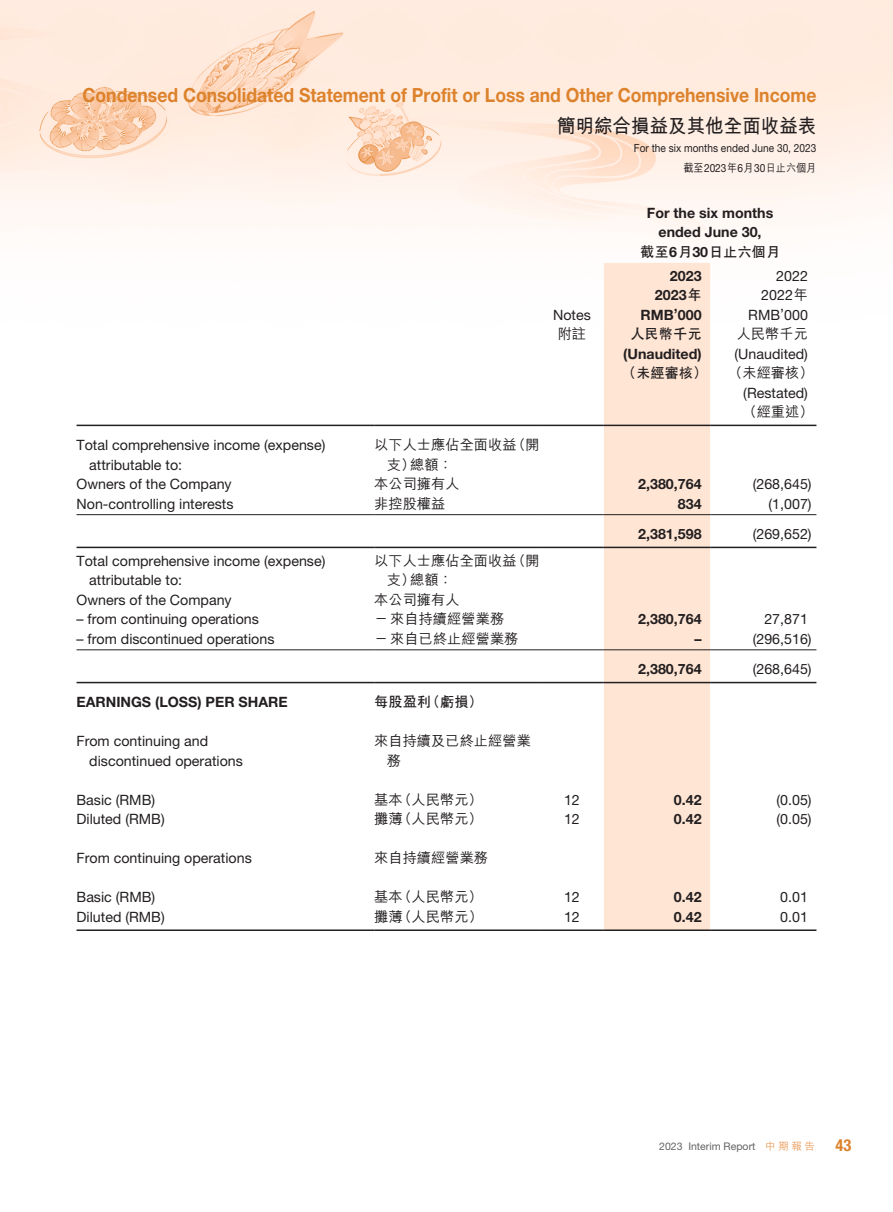
<style>
.page{position:relative;width:893px;height:1212px;background:#fff}
.page>*{position:absolute;margin:0;border:0;box-sizing:border-box;transform-origin:0 0}
.t1{font:700 19.5px "Helvetica Neue LT Std";color:#dd822c;scale:.9 1}
.t2{font:700 19.5px "M Hei HK";color:#231f20;scale:.95 1}
.t3{font:14.25px/19.5px "Helvetica Neue LT Std";color:#231f20}
.t4{font:500 14.25px/19.5px "M Hei HK";color:#231f20}
.t5{font:700 14.25px/19.5px "Helvetica Neue LT Std";color:#231f20;text-align:center}
.t6{font:700 14.25px "C Hei 2 HK";color:#231f20}
.t7{font:11.25px "Helvetica Neue LT Std";color:#231f20;scale:.9 1}
.t8{font:500 11.25px "M Hei HK";color:#231f20;scale:.9 1}
.t9{font:10.5px "Helvetica Neue LT Std";color:#636366}
.s1{font-family:"Helvetica Neue LT Std";font-weight:400}
.s2{font-family:"Helvetica Neue LT Std"}
.s3{font-family:"C Hei 2 HK"}
.s4{font-family:"M Hei HK";font-weight:500}
.s5{font-family:"M Hei HK";font-weight:500;color:#eda062}
.s6{font-weight:700;font-stretch:condensed;font-size:16.5px;color:#dd822c}
</style>
<div class="page">
<img style="left:0;top:0;width:893px;height:931px">
<div style="left:604px;top:263px;width:106px;height:666px;background:#ffe5d4"></div>
<hr style="left:77px;top:425px;width:297px;height:1px;background:#231f20">
<hr style="left:374px;top:425px;width:166px;height:1px;background:#231f20">
<hr style="left:540px;top:425px;width:64px;height:1px;background:#231f20">
<hr style="left:604px;top:425px;width:106px;height:1px;background:#231f20">
<hr style="left:710px;top:425px;width:106px;height:1px;background:#231f20">
<hr style="left:77px;top:514px;width:297px;height:1px;background:#231f20">
<hr style="left:374px;top:514px;width:166px;height:1px;background:#231f20">
<hr style="left:540px;top:514px;width:64px;height:1px;background:#231f20">
<hr style="left:604px;top:514px;width:106px;height:1px;background:#231f20">
<hr style="left:710px;top:514px;width:106px;height:1px;background:#231f20">
<hr style="left:77px;top:547px;width:297px;height:1px;background:#231f20">
<hr style="left:374px;top:547px;width:166px;height:1px;background:#231f20">
<hr style="left:540px;top:547px;width:64px;height:1px;background:#231f20">
<hr style="left:604px;top:547px;width:106px;height:1px;background:#231f20">
<hr style="left:710px;top:547px;width:106px;height:1px;background:#231f20">
<hr style="left:77px;top:649px;width:297px;height:1px;background:#231f20">
<hr style="left:374px;top:649px;width:166px;height:1px;background:#231f20">
<hr style="left:540px;top:649px;width:64px;height:1px;background:#231f20">
<hr style="left:604px;top:649px;width:106px;height:1px;background:#231f20">
<hr style="left:710px;top:649px;width:106px;height:1px;background:#231f20">
<hr style="left:77px;top:682px;width:297px;height:1px;background:#231f20">
<hr style="left:374px;top:682px;width:166px;height:1px;background:#231f20">
<hr style="left:540px;top:682px;width:64px;height:1px;background:#231f20">
<hr style="left:604px;top:682px;width:106px;height:1px;background:#231f20">
<hr style="left:710px;top:682px;width:106px;height:1px;background:#231f20">
<hr style="left:77px;top:929px;width:297px;height:2px;background:#231f20">
<hr style="left:374px;top:929px;width:166px;height:2px;background:#231f20">
<hr style="left:540px;top:929px;width:64px;height:2px;background:#231f20">
<hr style="left:604px;top:929px;width:106px;height:2px;background:#231f20">
<hr style="left:710px;top:929px;width:106px;height:2px;background:#231f20">
<h1 class="t1" style="left:83px;top:83px;width:817px">Condensed Consolidated Statement of Profit or Loss and Other Comprehensive Income</h1>
<h1 class="t2" style="left:557px;top:111px;width:275px">簡明綜合損益及其他全面收益表</h1>
<p class="t7" style="left:634px;top:141px;width:204px">For the six months ended June 30, 2023</p>
<p class="t8" style="left:683px;top:159px;width:149px">截至<span class="s1">2023</span>年<span class="s1">6</span>月<span class="s1">30</span>日止六個月</p>
<p class="t5" style="left:647px;top:202px;width:128px">For the six months ended June 30,</p>
<p class="t6" style="left:640px;top:241px;width:142px">截至<span class="s2">6</span>月<span class="s2">30</span>日止六個月</p>
<p class="t5" style="left:670px;top:265px;width:33px">2023</p>
<p class="t3" style="left:776px;top:266px;width:33px">2022</p>
<p class="t5" style="left:655px;top:285px;width:48px">2023<span class="s3">年</span></p>
<p class="t3" style="left:761px;top:285px;width:48px">2022<span class="s4">年</span></p>
<p class="t3" style="left:553px;top:304px;width:39px">Notes</p>
<p class="t5" style="left:641px;top:304px;width:62px">RMB’000</p>
<p class="t3" style="left:748px;top:304px;width:61px">RMB’000</p>
<p class="t4" style="left:558px;top:323px;width:30px">附註</p>
<p class="t6" style="left:630px;top:323px;width:73px">人民幣千元</p>
<p class="t4" style="left:737px;top:323px;width:73px">人民幣千元</p>
<p class="t5" style="left:623px;top:343px;width:80px">(Unaudited)</p>
<p class="t3" style="left:735px;top:343px;width:75px">(Unaudited)</p>
<p class="t6" style="left:622px;top:362px;width:87px">（未經審核）</p>
<p class="t4" style="left:728px;top:362px;width:87px">（未經審核）</p>
<p class="t3" style="left:743px;top:382px;width:66px">(Restated)</p>
<p class="t4" style="left:742px;top:401px;width:73px">（經重述）</p>
<p class="t3" style="left:89px;top:435px;width:238px;text-indent:-13px">Total comprehensive income (expense) attributable to:</p>
<p class="t4" style="left:387px;top:434px;width:154px;text-indent:-13px">以下人士應佔全面收益（開支）總額：</p>
<p class="t3" style="left:77px;top:474px;width:157px">Owners of the Company</p>
<p class="t4" style="left:374px;top:473px;width:87px">本公司擁有人</p>
<p class="t5" style="left:638px;top:474px;width:65px">2,380,764</p>
<p class="t3" style="left:753px;top:474px;width:60px">(268,645)</p>
<p class="t3" style="left:77px;top:494px;width:159px">Non-controlling interests</p>
<p class="t4" style="left:374px;top:492px;width:73px">非控股權益</p>
<p class="t5" style="left:678px;top:493px;width:25px">834</p>
<p class="t3" style="left:769px;top:494px;width:45px">(1,007)</p>
<p class="t5" style="left:638px;top:524px;width:65px">2,381,598</p>
<p class="t3" style="left:753px;top:524px;width:60px">(269,652)</p>
<p class="t3" style="left:89px;top:551px;width:238px;text-indent:-13px">Total comprehensive income (expense) attributable to:</p>
<p class="t4" style="left:387px;top:550px;width:154px;text-indent:-13px">以下人士應佔全面收益（開支）總額：</p>
<p class="t3" style="left:77px;top:590px;width:157px">Owners of the Company</p>
<p class="t4" style="left:374px;top:589px;width:87px">本公司擁有人</p>
<p class="t3" style="left:77px;top:609px;width:184px">– from continuing operations</p>
<p class="t4" style="left:374px;top:608px;width:132px">－來自持續經營業務</p>
<p class="t5" style="left:638px;top:609px;width:65px">2,380,764</p>
<p class="t3" style="left:764px;top:609px;width:45px">27,871</p>
<p class="t3" style="left:77px;top:629px;width:199px">– from discontinued operations</p>
<p class="t4" style="left:374px;top:628px;width:146px">－來自已終止經營業務</p>
<p class="t5" style="left:694px;top:629px;width:9px">–</p>
<p class="t3" style="left:753px;top:629px;width:60px">(296,516)</p>
<p class="t5" style="left:638px;top:659px;width:65px">2,380,764</p>
<p class="t3" style="left:753px;top:659px;width:60px">(268,645)</p>
<p class="t5" style="left:77px;top:692px;width:213px">EARNINGS (LOSS) PER SHARE</p>
<p class="t6" style="left:374px;top:692px;width:110px">每股盈利（虧損）</p>
<p class="t3" style="left:89px;top:731px;width:155px;text-indent:-13px">From continuing and discontinued operations</p>
<p class="t4" style="left:387px;top:730px;width:145px;text-indent:-13px">來自持續及已終止經營業務</p>
<p class="t3" style="left:77px;top:790px;width:80px">Basic (RMB)</p>
<p class="t4" style="left:374px;top:789px;width:110px">基本（人民幣元）</p>
<p class="t3" style="left:564px;top:790px;width:17px">12</p>
<p class="t5" style="left:674px;top:790px;width:29px">0.42</p>
<p class="t3" style="left:776px;top:790px;width:37px">(0.05)</p>
<p class="t3" style="left:77px;top:809px;width:90px">Diluted (RMB)</p>
<p class="t4" style="left:374px;top:808px;width:110px">攤薄（人民幣元）</p>
<p class="t3" style="left:564px;top:809px;width:17px">12</p>
<p class="t5" style="left:674px;top:809px;width:29px">0.42</p>
<p class="t3" style="left:776px;top:809px;width:37px">(0.05)</p>
<p class="t3" style="left:77px;top:848px;width:177px">From continuing operations</p>
<p class="t4" style="left:374px;top:847px;width:115px">來自持續經營業務</p>
<p class="t3" style="left:77px;top:887px;width:80px">Basic (RMB)</p>
<p class="t4" style="left:374px;top:886px;width:110px">基本（人民幣元）</p>
<p class="t3" style="left:564px;top:887px;width:17px">12</p>
<p class="t5" style="left:674px;top:887px;width:29px">0.42</p>
<p class="t3" style="left:780px;top:887px;width:29px">0.01</p>
<p class="t3" style="left:77px;top:907px;width:90px">Diluted (RMB)</p>
<p class="t4" style="left:374px;top:906px;width:110px">攤薄（人民幣元）</p>
<p class="t3" style="left:564px;top:907px;width:17px">12</p>
<p class="t5" style="left:674px;top:907px;width:29px">0.42</p>
<p class="t3" style="left:780px;top:907px;width:29px">0.01</p>
<p class="t9" style="left:659px;top:1139px;width:194px">2023 Interim Report <span class="s5">中期報告</span> <span class="s6">43</span></p>
</div>
